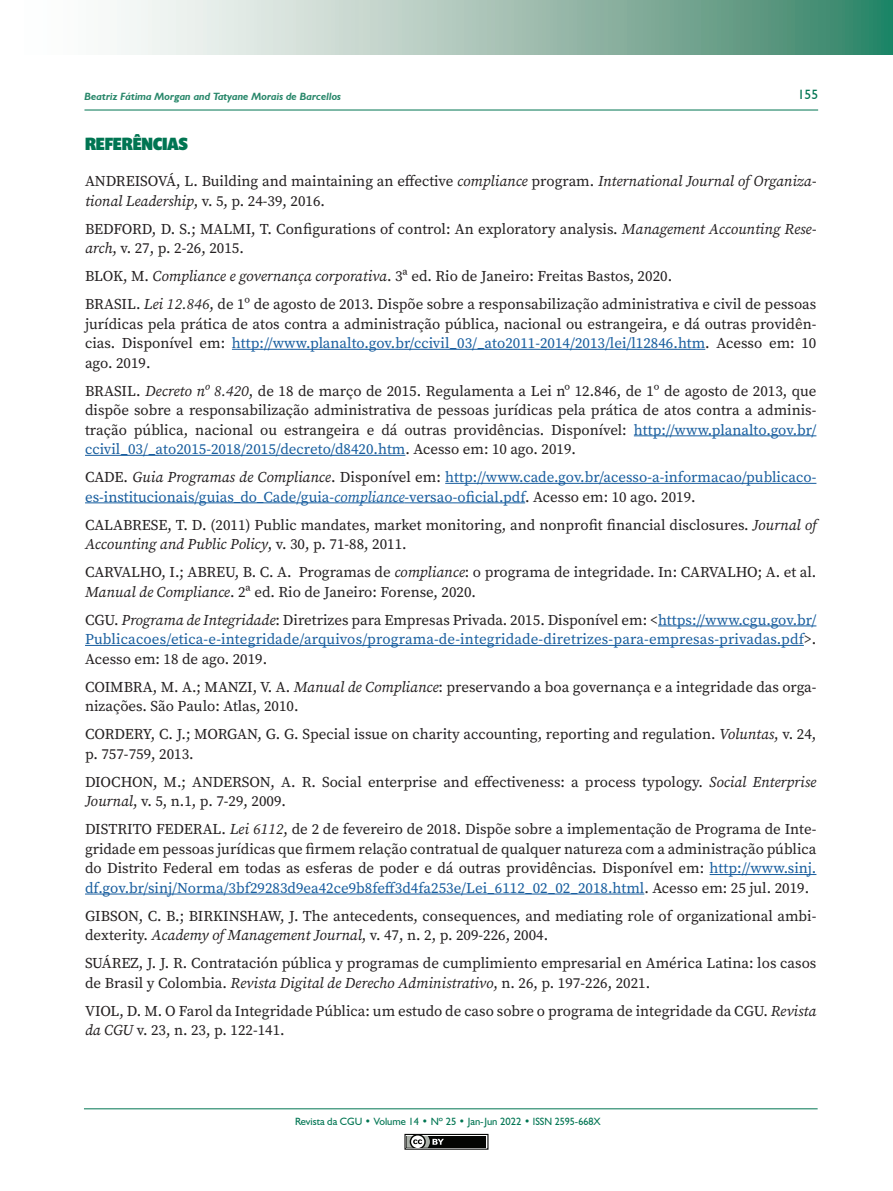
<style>
.page{position:relative;width:893px;height:1191px;background:#fff}
.page>*{position:absolute;margin:0;border:0;box-sizing:border-box;transform-origin:0 0}
.TÍTULO_CORRENTE{font:900 18px "Prenton RP Cond";color:#007552}
.TEXTO_BIBLIOGRAFIA{font:15px/19.5px "Source Serif Variable";color:#231f20}
.TEXTO_BIBLIOGRAFIA-2{font:15px/19.5px "Source Serif Variable";color:#175d9e}
.t1{font:13.5px "Humanist 521 BT";color:#007552}
.t2{font:10.5px "Humanist 521 BT";color:#007552}
.t3{font:italic 700 10.5px "Humanist 521 BT";color:#28876a}
.s1{font-style:italic}
.s2{color:#175d9e}
.s3{color:#231f20}
.s4{font-style:italic;color:#231f20}
</style>
<div class="page">
<svg style="left:117px;top:0;width:776px;height:54px;background:#9ec0b2"></svg>
<hr style="left:84px;top:110px;width:734px;height:1px;background:#007552">
<hr style="left:84px;top:1108px;width:734px;height:1px;background:#007552">
<div style="left:404px;top:1133px;width:84px;height:16px;border:1px solid #040503"></div>
<div style="left:407px;top:1135px;width:79px;height:12px;background:#040503"></div>
<svg style="left:404px;top:1133px;width:40px;height:17px"></svg>
<hr style="left:232px;top:349px;width:473px;height:1px;background:#175d9e">
<hr style="left:634px;top:435px;width:182px;height:1px;background:#175d9e">
<hr style="left:85px;top:455px;width:320px;height:1px;background:#175d9e">
<hr style="left:445px;top:483px;width:371px;height:1px;background:#175d9e">
<hr style="left:85px;top:502px;width:249px;height:1px;background:#175d9e">
<hr style="left:334px;top:502px;width:71px;height:1px;background:#175d9e">
<hr style="left:405px;top:502px;width:120px;height:1px;background:#175d9e">
<hr style="left:658px;top:625px;width:158px;height:1px;background:#175d9e">
<hr style="left:85px;top:645px;width:719px;height:1px;background:#175d9e">
<hr style="left:710px;top:874px;width:106px;height:1px;background:#175d9e">
<hr style="left:85px;top:893px;width:559px;height:1px;background:#175d9e">
<p class="t3" style="left:84px;top:90px;width:258px">Beatriz Fátima Morgan and Tatyane Morais de Barcellos</p>
<p class="t1" style="left:798px;top:86px;width:22px">155</p>
<p class="TÍTULO_CORRENTE" style="left:85px;top:132px;width:104px">REFERÊNCIAS</p>
<p class="TEXTO_BIBLIOGRAFIA" style="left:85px;top:171px;width:733px">ANDREISOVÁ, L. Building and maintaining an effective <span class="s1">compliance</span> program. <span class="s1">International Journal of Organiza&shy;tional Leadership</span>, v. 5, p. 24-39, 2016.</p>
<p class="TEXTO_BIBLIOGRAFIA" style="left:85px;top:219px;width:733px">BEDFORD, D. S.; MALMI, T. Configurations of control: An exploratory analysis. <span class="s1">Management Accounting Rese&shy;arch</span>, v. 27, p. 2-26, 2015.</p>
<p class="TEXTO_BIBLIOGRAFIA" style="left:85px;top:266px;width:589px">BLOK, M. <span class="s1">Compliance e governança corporativa</span>. 3ª ed. Rio de Janeiro: Freitas Bastos, 2020.</p>
<p class="TEXTO_BIBLIOGRAFIA" style="left:85px;top:294px;width:733px;text-align:justify">BRASIL. <span class="s1">Lei 12.846</span>, de 1º de agosto de 2013. Dispõe sobre a responsabilização administrativa e civil de pessoas jurídicas pela prática de atos contra a administração pública, nacional ou estrangeira, e dá outras providên&shy;cias. Disponível em: <span class="s2">http://www.planalto.gov.br/ccivil_03/_ato2011-2014/2013/lei/l12846.htm</span>. Acesso em: 10 ago. 2019.</p>
<p class="TEXTO_BIBLIOGRAFIA" style="left:85px;top:381px;width:733px;text-align:justify">BRASIL. <span class="s1">Decreto nº 8.420</span>, de 18 de março de 2015. Regulamenta a Lei nº 12.846, de 1º de agosto de 2013, que dispõe sobre a responsabilização administrativa de pessoas jurídicas pela prática de atos contra a adminis&shy;tração pública, nacional ou estrangeira e dá outras providências. Disponível: <span class="s2">http://www.planalto.gov.br/ ccivil_03/_ato2015-2018/2015/decreto/d8420.htm</span>. Acesso em: 10 ago. 2019.</p>
<p class="TEXTO_BIBLIOGRAFIA-2" style="left:85px;top:467px;width:733px"><span class="s3">CADE.</span> <span class="s4">Guia Programas de Compliance</span><span class="s3">. Disponível em:</span> http://www.cade.gov.br/acesso-a-informacao/publicaco&shy;es-institucionais/guias_do_Cade/guia-<span class="s1">compliance</span>-versao-oficial.pdf<span class="s3">. Acesso em: 10 ago. 2019.</span></p>
<p class="TEXTO_BIBLIOGRAFIA" style="left:85px;top:515px;width:733px">CALABRESE, T. D. (2011) Public mandates, market monitoring, and nonprofit financial disclosures. <span class="s1">Journal of<br>Accounting and Public Policy</span>, v. 30, p. 71-88, 2011.</p>
<p class="TEXTO_BIBLIOGRAFIA" style="left:85px;top:562px;width:733px">CARVALHO, I.; ABREU, B. C. A. Programas de <span class="s1">compliance</span>: o programa de integridade. In: CARVALHO; A. et al.<br><span class="s1">Manual de Compliance</span>. 2ª ed. Rio de Janeiro: Forense, 2020.</p>
<p class="TEXTO_BIBLIOGRAFIA-2" style="left:85px;top:610px;width:733px;text-align:justify"><span class="s3">CGU.</span> <span class="s4">Programa de Integridade</span><span class="s3">: Diretrizes para Empresas Privada. 2015. Disponível em: &lt;</span>https://www.cgu.gov.br/ Publicacoes/etica-e-integridade/arquivos/programa-de-integridade-diretrizes-para-empresas-privadas.pdf<span class="s3">&gt;.<br>Acesso em: 18 de ago. 2019.</span></p>
<p class="TEXTO_BIBLIOGRAFIA" style="left:85px;top:677px;width:733px">COIMBRA, M. A.; MANZI, V. A. <span class="s1">Manual de Compliance</span>: preservando a boa governança e a integridade das orga&shy;nizações. São Paulo: Atlas, 2010.</p>
<p class="TEXTO_BIBLIOGRAFIA" style="left:85px;top:724px;width:733px">CORDERY, C. J.; MORGAN, G. G. Special issue on charity accounting, reporting and regulation. <span class="s1">Voluntas</span>, v. 24, p. 757-759, 2013.</p>
<p class="TEXTO_BIBLIOGRAFIA" style="left:85px;top:772px;width:733px">DIOCHON, M.; ANDERSON, A. R. Social enterprise and effectiveness: a process typology. <span class="s1">Social Enterprise<br>Journal</span>, v. 5, n.1, p. 7-29, 2009.</p>
<p class="TEXTO_BIBLIOGRAFIA" style="left:85px;top:819px;width:733px;text-align:justify">DISTRITO FEDERAL. <span class="s1">Lei 6112</span>, de 2 de fevereiro de 2018. Dispõe sobre a implementação de Programa de Inte&shy;gridade em pessoas jurídicas que firmem relação contratual de qualquer natureza com a administração pública do Distrito Federal em todas as esferas de poder e dá outras providências. Disponível em: <span class="s2">http://www.sinj. df.gov.br/sinj/Norma/3bf29283d9ea42ce9b8feff3d4fa253e/Lei_6112_02_02_2018.html</span>. Acesso em: 25 jul. 2019.</p>
<p class="TEXTO_BIBLIOGRAFIA" style="left:85px;top:906px;width:733px">GIBSON, C. B.; BIRKINSHAW, J. The antecedents, consequences, and mediating role of organizational ambi&shy;dexterity. <span class="s1">Academy of Management Journal</span>, v. 47, n. 2, p. 209-226, 2004.</p>
<p class="TEXTO_BIBLIOGRAFIA" style="left:85px;top:953px;width:733px">SUÁREZ, J. J. R. Contratación pública y programas de cumplimiento empresarial en América Latina: los casos de Brasil y Colombia. <span class="s1">Revista Digital de Derecho Administrativo</span>, n. 26, p. 197-226, 2021.</p>
<p class="TEXTO_BIBLIOGRAFIA" style="left:85px;top:1001px;width:733px">VIOL, D. M. O Farol da Integridade Pública: um estudo de caso sobre o programa de integridade da CGU. <span class="s1">Revista da CGU</span> v. 23, n. 23, p. 122-141.</p>
<p class="t2" style="left:295px;top:1115px;width:307px">Revista da CGU • Volume 14 • Nº 25 • Jan-Jun 2022 • ISSN 2595-668X</p>
</div>
